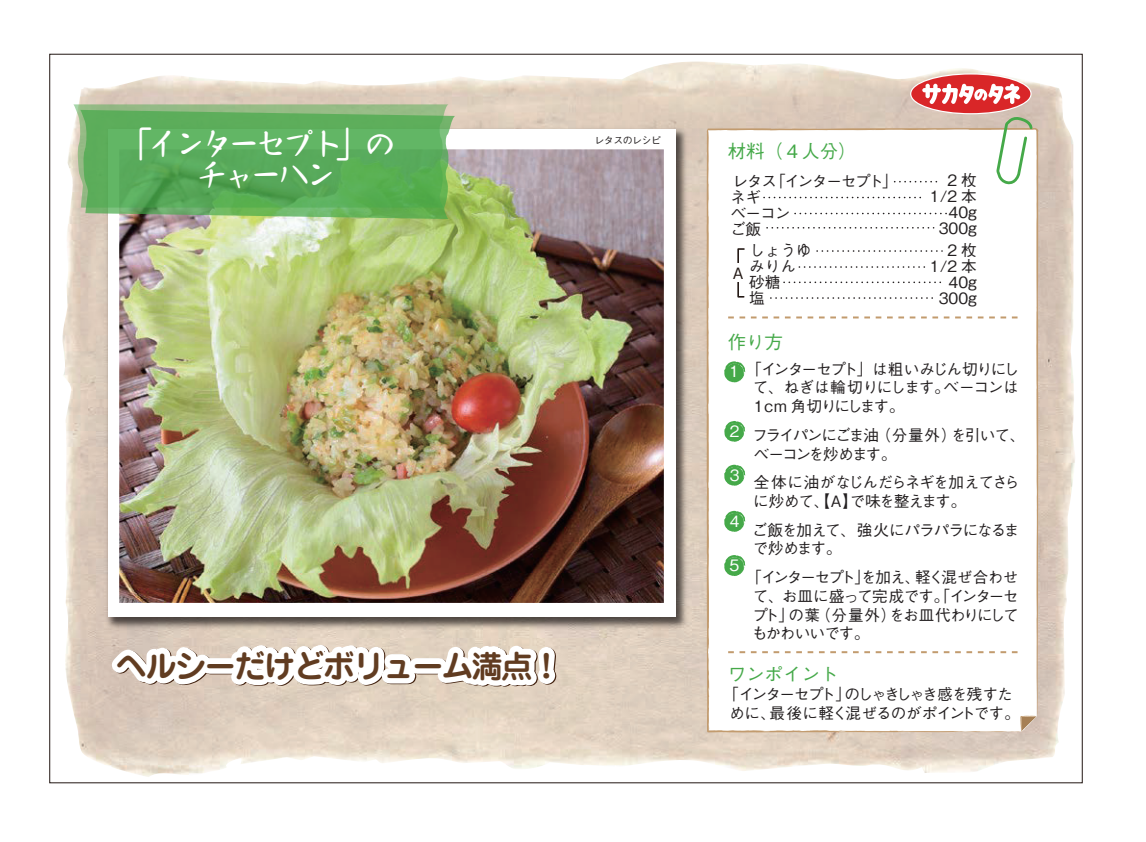
<style>
.page{position:relative;width:1146px;height:842px;background:#fff}
.page>*{position:absolute;margin:0;border:0;box-sizing:border-box;transform-origin:0 0}
.t1{font:36.8px/31.2px "Nachin Std";letter-spacing:-.2em;color:#fff;text-align:center;scale:.92 1}
.t2{font:700 31.2px "Jun 501 Pro";letter-spacing:-.05em;color:#41210f}
.t3{font:500 18.4px "Gothic BBB Pro";color:#45a949}
.t4{font:500 15.8px "Gothic BBB Pro";color:#fff}
.t5{font:500 15.6px/18.8px "Gothic BBB Pro";letter-spacing:-.065em;color:#231f20}
.t6{font:500 15.6px/16px "Gothic BBB Pro";color:#231f20;text-align:right}
.t7{font:500 15.6px/18.8px "Gothic BBB Pro";letter-spacing:-.105em;color:#231f20}
.t8{font:500 15.6px "Gothic BBB Pro";color:#fff}
.t9{font:500 15.6px "Gothic BBB Pro";color:#221713}
.t10{font:500 10px "Gothic BBB Pro";letter-spacing:-.05em;color:#231f20}
</style>
<div class="page">
<img style="left:62px;top:73px;width:1004px;height:700px">
<img style="left:103px;top:125px;width:588px;height:508px">
<div style="left:108px;top:129px;width:567px;height:488px;background:#fff"></div>
<svg style="left:705px;top:128px;width:335px;height:606px"></svg>
<svg style="left:1019px;top:716px;width:18px;height:16px"></svg>
<img style="left:119px;top:149px;width:544px;height:454px">
<img style="left:80px;top:110px;width:375px;height:109px">
<svg style="left:73px;top:104px;width:375px;height:104px;background:#63af61"></svg>
<svg style="left:724px;top:361px;width:21px;height:21px"></svg>
<svg style="left:728px;top:316px;width:293px;height:2px"></svg>
<svg style="left:728px;top:651px;width:293px;height:2px"></svg>
<img style="left:101px;top:305px;width:461px;height:479px">
<svg style="left:724px;top:421px;width:21px;height:21px"></svg>
<svg style="left:724px;top:465px;width:21px;height:21px"></svg>
<svg style="left:724px;top:511px;width:21px;height:21px"></svg>
<svg style="left:724px;top:555px;width:21px;height:21px"></svg>
<svg style="left:764px;top:73px;width:270px;height:131px"></svg>
<svg style="left:794px;top:213px;width:152px;height:1px"></svg>
<svg style="left:766px;top:227px;width:167px;height:2px"></svg>
<svg style="left:816px;top:250px;width:125px;height:2px"></svg>
<svg style="left:799px;top:266px;width:128px;height:2px"></svg>
<svg style="left:784px;top:282px;width:160px;height:1px"></svg>
<svg style="left:770px;top:297px;width:163px;height:2px"></svg>
<div style="left:737px;top:248px;width:7px;height:50px;border:2px solid #221713"></div>
<div style="left:735px;top:263px;width:7px;height:19px;background:#fff"></div>
<h1 class="t1" style="left:118px;top:127px;width:304px">「インターセプト」のチャーハン</h1>
<p class="t10" style="left:594px;top:132px;width:68px">レタスのレシピ</p>
<h2 class="t2" style="left:117px;top:642px;width:447px">ヘルシーだけどボリューム満点！</h2>
<p class="t3" style="left:727px;top:137px;width:130px">材料（４人分）</p>
<p class="t5" style="left:730px;top:187px;width:62px;line-height:16px">ネギ<br>ベーコンご飯</p>
<p class="t6" style="left:749px;top:240px;width:64px;text-align:left">しょうゆみりん砂糖<br>塩</p>
<p class="t5" style="left:732px;top:170px;width:167px">レタス「インターセプト」</p>
<p class="t9" style="left:732px;top:260px;width:12px">A</p>
<p class="t3" style="left:727px;top:327px;width:57px">作り方</p>
<p class="t6" style="left:929px;top:170px;width:48px">2枚<br>1/2 本<br>40g<br>300g</p>
<p class="t6" style="left:929px;top:240px;width:48px">2枚<br>1/2 本<br>40g<br>300g</p>
<p class="t8" style="left:726px;top:359px;width:17px">１</p>
<p class="t8" style="left:726px;top:418px;width:17px">２</p>
<p class="t8" style="left:726px;top:462px;width:17px">３</p>
<p class="t8" style="left:726px;top:509px;width:17px">４</p>
<p class="t4" style="left:726px;top:552px;width:17px">５</p>
<p class="t5" style="left:752px;top:357px;width:268px;text-align:justify;text-indent:-7px">「インターセプト」は粗いみじん切りにして、ねぎは輪切りにします。ベーコンは1cm 角切りにします。</p>
<p class="t7" style="left:752px;top:424px;width:275px">フライパンにごま油（分量外）を引いて、ベーコンを炒めます。</p>
<p class="t5" style="left:753px;top:471px;width:268px">全体に油がなじんだらネギを加えてさらに炒めて、【A】で味を整えます。</p>
<p class="t5" style="left:752px;top:518px;width:269px">ご飯を加えて、強火にパラパラになるまで炒めます。</p>
<p class="t5" style="left:751px;top:566px;width:268px;text-align:justify;text-indent:-6px">「インターセプト」を加え、軽く混ぜ合わせて、お皿に盛って完成です。「インターセプト」の葉（分量外）をお皿代わりにしてもかわいいです。</p>
<p class="t3" style="left:727px;top:659px;width:112px">ワンポイント</p>
<p class="t5" style="left:723px;top:683px;width:298px;text-align:center">「インターセプト」のしゃきしゃき感を残すために、最後に軽く混ぜるのがポイントです。</p>
</div>
